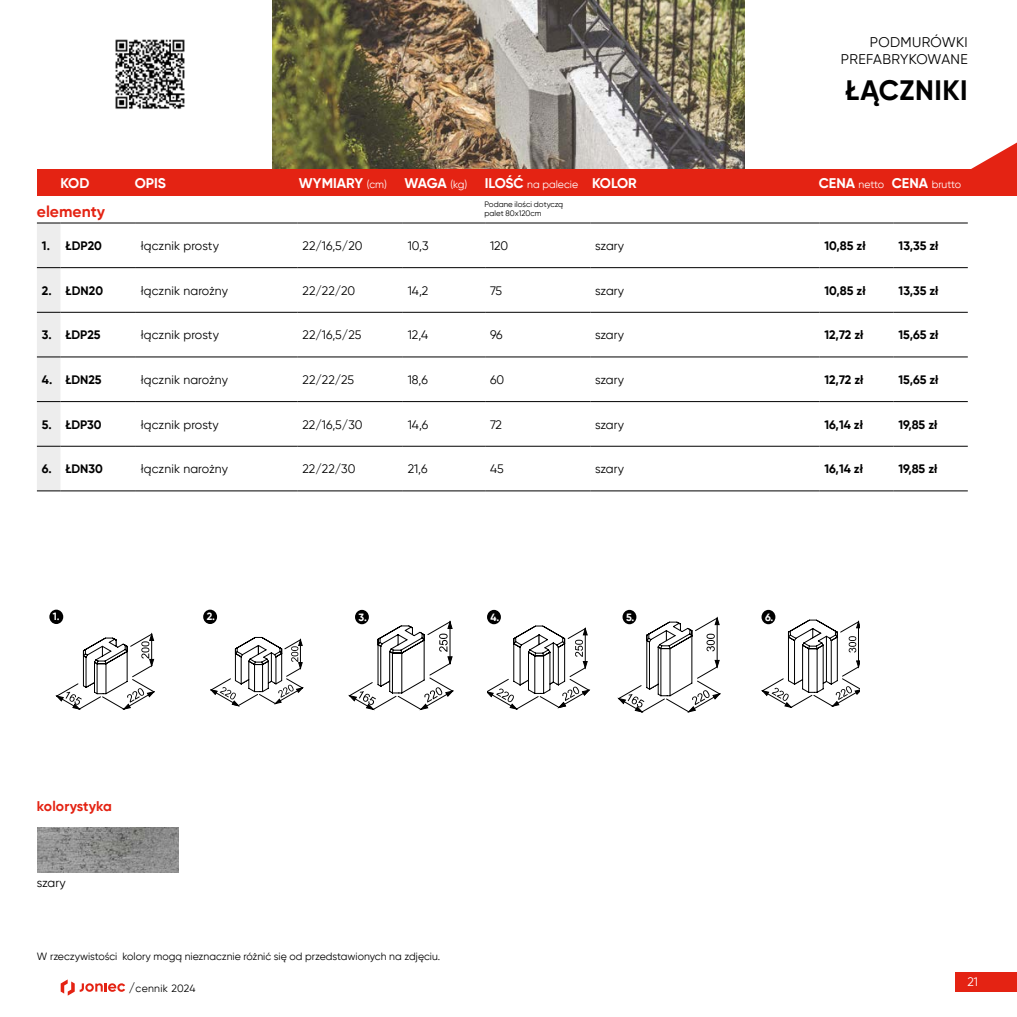
<style>
.page{position:relative;width:1017px;height:1017px;background:#fff}
.page>*{position:absolute;margin:0;border:0;box-sizing:border-box;transform-origin:0 0}
.t1{font:700 28px "Gilroy";letter-spacing:.02em;color:#000}
.t2{font:700 15.75px "Gilroy";color:#e42313}
.t3{font:700 14px "Gilroy";color:#fff}
.t4{font:14px/16.8px "Gilroy";letter-spacing:.025em;color:#000;text-align:right}
.t5{font:700 14px "Gilroy";letter-spacing:.01em;color:#e42313}
.t6{font:12.25px "Gilroy";color:#000}
.t7{font:700 12.25px "Gilroy";color:#000}
.t8{font:12.25px "Gilroy";color:#fff}
.t9{font:10.5px "Gilroy";color:#000}
.t10{font:10.5px "Gilroy";letter-spacing:-.015em;color:#fff}
.t11{font:700 10.5px "Gilroy";color:#fff}
.t12{font:10.5px "Gilroy";letter-spacing:.025em;color:#000}
.t13{font:7.88px/9.5px "Gilroy";color:#000}
.s1{font-weight:400;font-size:10.5px}
.s2{font-weight:700;font-size:14px}
.s3{font-size:12.25px}
</style>
<div class="page">
<div style="left:37px;top:169px;width:980px;height:27px;background:#e42313"></div>
<svg style="left:61px;top:979px;width:64px;height:17px"></svg>
<div style="left:955px;top:972px;width:62px;height:20px;background:#e42313"></div>
<svg style="left:971px;top:142px;width:46px;height:27px"></svg>
<img style="left:115px;top:39px;width:70px;height:70px">
<img style="left:37px;top:827px;width:141px;height:45px">
<img style="left:273px;top:0;width:471px;height:169px">
<svg style="left:487px;top:625px;width:103px;height:85px"></svg>
<svg style="left:618px;top:617px;width:103px;height:95px"></svg>
<svg style="left:761px;top:619px;width:99px;height:89px"></svg>
<div style="left:487px;top:610px;width:14px;height:14px;background:#000;border-radius:50%"></div>
<div style="left:622px;top:610px;width:14px;height:14px;background:#000;border-radius:50%"></div>
<div style="left:761px;top:610px;width:14px;height:14px;background:#000;border-radius:50%"></div>
<svg style="left:348px;top:621px;width:106px;height:89px"></svg>
<div style="left:355px;top:610px;width:14px;height:14px;background:#000;border-radius:50%"></div>
<svg style="left:210px;top:637px;width:93px;height:69px"></svg>
<div style="left:203px;top:610px;width:14px;height:14px;background:#000;border-radius:50%"></div>
<div style="left:49px;top:610px;width:14px;height:14px;background:#000;border-radius:50%"></div>
<svg style="left:56px;top:633px;width:99px;height:77px"></svg>
<hr style="left:60px;top:312px;width:76px;height:1px;background:#000">
<hr style="left:136px;top:312px;width:162px;height:1px;background:#000">
<hr style="left:298px;top:312px;width:105px;height:1px;background:#000">
<hr style="left:403px;top:312px;width:82px;height:1px;background:#000">
<hr style="left:485px;top:312px;width:105px;height:1px;background:#000">
<hr style="left:590px;top:312px;width:229px;height:1px;background:#000">
<hr style="left:819px;top:312px;width:75px;height:1px;background:#000">
<hr style="left:894px;top:312px;width:74px;height:1px;background:#000">
<hr style="left:60px;top:356px;width:76px;height:1px;background:#000">
<hr style="left:136px;top:356px;width:162px;height:1px;background:#000">
<hr style="left:298px;top:356px;width:105px;height:1px;background:#000">
<hr style="left:403px;top:356px;width:82px;height:1px;background:#000">
<hr style="left:485px;top:356px;width:105px;height:1px;background:#000">
<hr style="left:590px;top:356px;width:229px;height:1px;background:#000">
<hr style="left:819px;top:356px;width:75px;height:1px;background:#000">
<hr style="left:894px;top:356px;width:74px;height:1px;background:#000">
<hr style="left:60px;top:401px;width:76px;height:1px;background:#000">
<hr style="left:136px;top:401px;width:162px;height:1px;background:#000">
<hr style="left:298px;top:401px;width:105px;height:1px;background:#000">
<hr style="left:403px;top:401px;width:82px;height:1px;background:#000">
<hr style="left:485px;top:401px;width:105px;height:1px;background:#000">
<hr style="left:590px;top:401px;width:229px;height:1px;background:#000">
<hr style="left:819px;top:401px;width:75px;height:1px;background:#000">
<hr style="left:894px;top:401px;width:74px;height:1px;background:#000">
<hr style="left:60px;top:446px;width:76px;height:1px;background:#000">
<hr style="left:136px;top:446px;width:162px;height:1px;background:#000">
<hr style="left:298px;top:446px;width:105px;height:1px;background:#000">
<hr style="left:403px;top:446px;width:82px;height:1px;background:#000">
<hr style="left:485px;top:446px;width:105px;height:1px;background:#000">
<hr style="left:590px;top:446px;width:229px;height:1px;background:#000">
<hr style="left:819px;top:446px;width:75px;height:1px;background:#000">
<hr style="left:894px;top:446px;width:74px;height:1px;background:#000">
<hr style="left:60px;top:490px;width:76px;height:1px;background:#000">
<hr style="left:136px;top:490px;width:162px;height:1px;background:#000">
<hr style="left:298px;top:490px;width:105px;height:1px;background:#000">
<hr style="left:403px;top:490px;width:82px;height:1px;background:#000">
<hr style="left:485px;top:490px;width:105px;height:1px;background:#000">
<hr style="left:590px;top:490px;width:229px;height:1px;background:#000">
<hr style="left:819px;top:490px;width:75px;height:1px;background:#000">
<hr style="left:894px;top:490px;width:74px;height:1px;background:#000">
<hr style="left:60px;top:223px;width:76px;height:1px;background:#000">
<hr style="left:136px;top:223px;width:162px;height:1px;background:#000">
<hr style="left:298px;top:223px;width:105px;height:1px;background:#000">
<hr style="left:403px;top:223px;width:82px;height:1px;background:#000">
<hr style="left:485px;top:223px;width:105px;height:1px;background:#000">
<hr style="left:590px;top:223px;width:229px;height:1px;background:#000">
<hr style="left:819px;top:223px;width:75px;height:1px;background:#000">
<hr style="left:894px;top:223px;width:74px;height:1px;background:#000">
<div style="left:37px;top:223px;width:23px;height:268px;background:#ededed"></div>
<hr style="left:60px;top:267px;width:76px;height:1px;background:#000">
<hr style="left:136px;top:267px;width:162px;height:1px;background:#000">
<hr style="left:298px;top:267px;width:105px;height:1px;background:#000">
<hr style="left:403px;top:267px;width:82px;height:1px;background:#000">
<hr style="left:485px;top:267px;width:105px;height:1px;background:#000">
<hr style="left:590px;top:267px;width:229px;height:1px;background:#000">
<hr style="left:819px;top:267px;width:75px;height:1px;background:#000">
<hr style="left:894px;top:267px;width:74px;height:1px;background:#000">
<p class="t4" style="left:841px;top:33px;width:128px">PODMURÓWKI<br>PREFABRYKOWANE</p>
<h1 class="t1" style="left:845px;top:73px;width:124px">ŁĄCZNIKI</h1>
<p class="t3" style="left:61px;top:174px;width:30px">KOD</p>
<p class="t3" style="left:135px;top:174px;width:33px">OPIS</p>
<p class="t3" style="left:299px;top:174px;width:339px">WYMIARY <span class="s1">(cm)</span> WAGA <span class="s1">(kg)</span> ILOŚĆ <span class="s1">na palecie</span> KOLOR</p>
<p class="t10" style="left:819px;top:178px;width:144px"><span class="s2">CENA</span> netto <span class="s2">CENA</span> brutto</p>
<p class="t13" style="left:485px;top:199px;width:80px">Podane ilości dotyczą palet 80x120cm</p>
<p class="t2" style="left:37px;top:202px;width:70px">elementy</p>
<p class="t7" style="left:42px;top:238px;width:62px">1. ŁDP20</p>
<p class="t6" style="left:141px;top:238px;width:80px">łącznik prosty</p>
<p class="t6" style="left:303px;top:238px;width:61px">22/16,5/20</p>
<p class="t6" style="left:408px;top:238px;width:22px">10,3</p>
<p class="t6" style="left:490px;top:238px;width:20px">120</p>
<p class="t6" style="left:595px;top:238px;width:30px">szary</p>
<p class="t7" style="left:824px;top:238px;width:43px">10,85 zł</p>
<p class="t7" style="left:899px;top:238px;width:41px">13,35 zł</p>
<p class="t7" style="left:42px;top:283px;width:63px">2. ŁDN20</p>
<p class="t6" style="left:141px;top:283px;width:89px">łącznik narożny</p>
<p class="t6" style="left:303px;top:283px;width:54px">22/22/20</p>
<p class="t6" style="left:408px;top:283px;width:22px">14,2</p>
<p class="t6" style="left:490px;top:283px;width:13px">75</p>
<p class="t6" style="left:595px;top:283px;width:30px">szary</p>
<p class="t7" style="left:824px;top:283px;width:43px">10,85 zł</p>
<p class="t7" style="left:899px;top:283px;width:41px">13,35 zł</p>
<p class="t7" style="left:42px;top:327px;width:60px">3. ŁDP25</p>
<p class="t6" style="left:141px;top:328px;width:80px">łącznik prosty</p>
<p class="t6" style="left:303px;top:328px;width:60px">22/16,5/25</p>
<p class="t6" style="left:408px;top:328px;width:22px">12,4</p>
<p class="t6" style="left:490px;top:328px;width:14px">96</p>
<p class="t6" style="left:595px;top:328px;width:30px">szary</p>
<p class="t7" style="left:824px;top:327px;width:41px">12,72 zł</p>
<p class="t7" style="left:899px;top:327px;width:41px">15,65 zł</p>
<p class="t7" style="left:42px;top:372px;width:61px">4. ŁDN25</p>
<p class="t6" style="left:141px;top:372px;width:89px">łącznik narożny</p>
<p class="t6" style="left:303px;top:372px;width:53px">22/22/25</p>
<p class="t6" style="left:408px;top:372px;width:22px">18,6</p>
<p class="t6" style="left:490px;top:372px;width:16px">60</p>
<p class="t6" style="left:595px;top:372px;width:30px">szary</p>
<p class="t7" style="left:824px;top:372px;width:41px">12,72 zł</p>
<p class="t7" style="left:899px;top:372px;width:41px">15,65 zł</p>
<p class="t7" style="left:42px;top:417px;width:61px">5. ŁDP30</p>
<p class="t6" style="left:141px;top:417px;width:80px">łącznik prosty</p>
<p class="t6" style="left:303px;top:417px;width:62px">22/16,5/30</p>
<p class="t6" style="left:408px;top:417px;width:22px">14,6</p>
<p class="t6" style="left:490px;top:417px;width:13px">72</p>
<p class="t6" style="left:595px;top:417px;width:30px">szary</p>
<p class="t7" style="left:824px;top:417px;width:40px">16,14 zł</p>
<p class="t7" style="left:898px;top:417px;width:40px">19,85 zł</p>
<p class="t7" style="left:42px;top:461px;width:63px">6. ŁDN30</p>
<p class="t6" style="left:141px;top:462px;width:89px">łącznik narożny</p>
<p class="t6" style="left:303px;top:462px;width:54px">22/22/30</p>
<p class="t6" style="left:408px;top:462px;width:22px">21,6</p>
<p class="t6" style="left:490px;top:462px;width:15px">45</p>
<p class="t6" style="left:595px;top:462px;width:30px">szary</p>
<p class="t7" style="left:824px;top:461px;width:40px">16,14 zł</p>
<p class="t7" style="left:898px;top:461px;width:40px">19,85 zł</p>
<p class="t11" style="left:53px;top:610px;width:8px">1.</p>
<p class="t11" style="left:207px;top:610px;width:10px">2.</p>
<p class="t11" style="left:358px;top:610px;width:10px">3.</p>
<p class="t11" style="left:490px;top:610px;width:10px">4.</p>
<p class="t11" style="left:626px;top:610px;width:10px">5.</p>
<p class="t11" style="left:765px;top:610px;width:10px">6.</p>
<p class="t5" style="left:37px;top:798px;width:77px">kolorystyka</p>
<p class="t6" style="left:37px;top:875px;width:30px">szary</p>
<p class="t9" style="left:37px;top:950px;width:405px">W rzeczywistości kolory mogą nieznacznie różnić się od przedstawionych na zdjęciu.</p>
<p class="t12" style="left:129px;top:982px;width:68px"><span class="s3">/</span>cennik 2024</p>
<p class="t8" style="left:967px;top:975px;width:12px">21</p>
</div>
